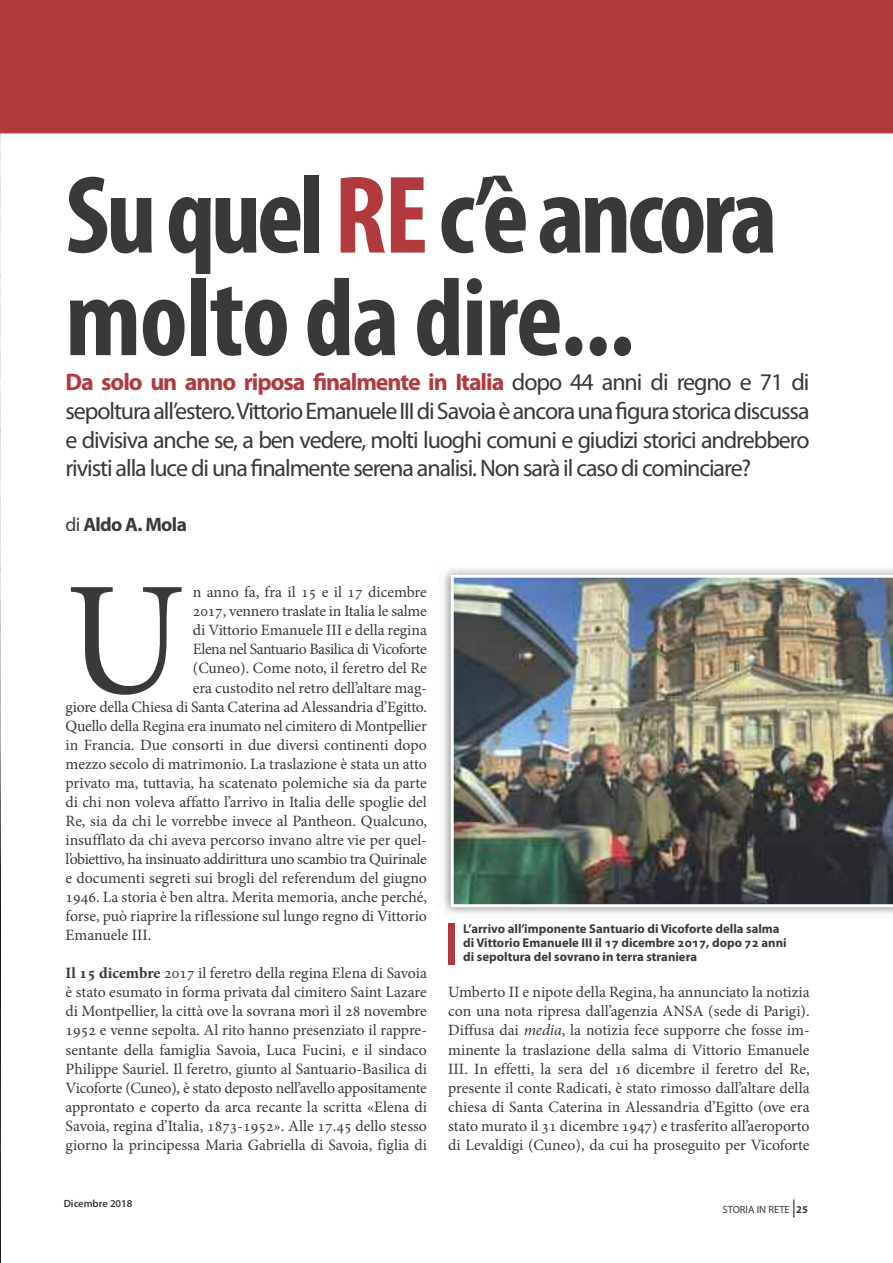
<style>
.page{position:relative;width:893px;height:1263px;background:#fff}
.page>*{position:absolute;margin:0;border:0;box-sizing:border-box;transform-origin:0 0}
.t1{font:162px "Minion Pro";color:#39383a}
.t2{font:700 condensed 111.6px/102.6px "Myriad Pro";letter-spacing:-.02em;color:#39383a}
.t3{font:24px/28.8px "Myriad Pro";letter-spacing:-.045em;color:#39383a;text-align:justify}
.t4{font:700 19.5px "Myriad Pro";letter-spacing:-.03em;color:#39383a}
.t5{font:15.75px/19px "Minion Pro";letter-spacing:-.005em;color:#39383a;text-align:justify}
.t6{font:15.75px "Minion Pro";letter-spacing:-.025em;color:#39383a}
.t7{font:15.75px "Minion Pro";letter-spacing:-.03em;color:#39383a}
.t8{font:700 12.75px/14.2px "Myriad Pro";color:#39383a}
.t9{font:10.5px "Myriad Pro";color:#39383a}
.t10{font:600 10.5px "Myriad Pro";color:#39383a}
.s1{color:#b13a3e}
.s2{font-weight:700;color:#b13a3e}
.s3{font-weight:400}
.s4{font-weight:700}
.s5{font-style:italic}
.s6{font-size:18px}
</style>
<div class="page">
<img style="left:443px;top:568px;width:450px;height:346px">
<img style="left:451px;top:575px;width:442px;height:332px">
<img style="left:0;top:157px;width:1px;height:1106px">
<svg style="left:0;top:0;width:893px;height:157px;background:#bc575a"></svg>
<div style="left:449px;top:923px;width:6px;height:42px;background:#b13a3e"></div>
<h2 class="t2" style="left:65px;top:174px;width:714px">Suquel<span class="s1">RE</span>c’èancora molto da dire...</h2>
<p class="t3" style="left:65px;top:369px;width:746px"><span class="s2">Da solo un anno riposa finalmente in Italia</span> dopo 44 anni di regno e 71 di sepolturaall’estero.VittorioEmanueleIIIdiSavoiaèancoraunafigurastoricadiscussa e divisiva anche se, a ben vedere, molti luoghi comuni e giudizi storici andrebbero rivisti alla luce di una finalmente serena analisi. Non sarà il caso di cominciare?</p>
<p class="t4" style="left:65px;top:517px;width:123px"><span class="s3">di</span> Aldo A. Mola</p>
<h1 class="t1" style="left:66px;top:579px;width:121px">U</h1>
<p class="t5" style="left:193px;top:584px;width:236px">n anno fa, fra il 15 e il 17 dicembre</p>
<p class="t5" style="left:193px;top:603px;width:236px">2017, vennero traslate in Italia le salme</p>
<p class="t5" style="left:193px;top:622px;width:236px">di Vittorio Emanuele III e della regina</p>
<p class="t7" style="left:193px;top:643px;width:236px">Elena nel Santuario Basilica di Vicoforte</p>
<p class="t5" style="left:193px;top:660px;width:236px">(Cuneo). Come noto, il feretro del Re</p>
<p class="t5" style="left:193px;top:679px;width:236px">era custodito nel retro dell’altare mag-</p>
<p class="t5" style="left:66px;top:698px;width:363px">giore della Chiesa di Santa Caterina ad Alessandria d’Egitto.</p>
<p class="t5" style="left:66px;top:717px;width:363px">Quello della Regina era inumato nel cimitero di Montpellier</p>
<p class="t5" style="left:66px;top:736px;width:363px">in Francia. Due consorti in due diversi continenti dopo</p>
<p class="t5" style="left:66px;top:755px;width:363px">mezzo secolo di matrimonio. La traslazione è stata un atto</p>
<p class="t5" style="left:66px;top:775px;width:363px">privato ma, tuttavia, ha scatenato polemiche sia da parte</p>
<p class="t5" style="left:66px;top:794px;width:363px">di chi non voleva affatto l’arrivo in Italia delle spoglie del</p>
<p class="t5" style="left:66px;top:813px;width:363px">Re, sia da chi le vorrebbe invece al Pantheon. Qualcuno,</p>
<p class="t5" style="left:66px;top:832px;width:363px">insufflato da chi aveva percorso invano altre vie per quel-</p>
<p class="t6" style="left:66px;top:853px;width:363px">l’obiettivo, ha insinuato addirittura uno scambio tra Quirinale</p>
<p class="t5" style="left:66px;top:870px;width:363px">e documenti segreti sui brogli del referendum del giugno</p>
<p class="t5" style="left:66px;top:889px;width:363px">1946. La storia è ben altra. Merita memoria, anche perché,</p>
<p class="t5" style="left:66px;top:908px;width:363px">forse, può riaprire la riflessione sul lungo regno di Vittorio</p>
<p class="t5" style="left:66px;top:927px;width:87px">Emanuele III.</p>
<p class="t5" style="left:66px;top:965px;width:363px"><span class="s4">Il 15 dicembre</span> 2017 il feretro della regina Elena di Savoia è stato esumato in forma privata dal cimitero Saint Lazare di Montpellier, la città ove la sovrana morì il 28 novembre 1952 e venne sepolta. Al rito hanno presenziato il rappre&shy;sentante della famiglia Savoia, Luca Fucini, e il sindaco Philippe Sauriel. Il feretro, giunto al Santuario-Basilica di Vicoforte (Cuneo), è stato deposto nell’avello appositamente approntato e coperto da arca recante la scritta «Elena di Savoia, regina d’Italia, 1873-1952». Alle 17.45 dello stesso giorno la principessa Maria Gabriella di Savoia, figlia di</p>
<p class="t8" style="left:463px;top:922px;width:325px">L’arrivo all’imponente Santuario di Vicoforte della salma di Vittorio Emanuele III il 17 dicembre 2017, dopo 72 anni di sepoltura del sovrano in terra straniera</p>
<p class="t5" style="left:448px;top:984px;width:363px">Umberto II e nipote della Regina, ha annunciato la notizia con una nota ripresa dall’agenzia ANSA (sede di Parigi).<br>Diffusa dai <span class="s5">media</span>, la notizia fece supporre che fosse im&shy;minente la traslazione della salma di Vittorio Emanuele III. In effetti, la sera del 16 dicembre il feretro del Re, presente il conte Radicati, è stato rimosso dall’altare della chiesa di Santa Caterina in Alessandria d’Egitto (ove era stato murato il 31 dicembre 1947) e trasferito all’aeroporto di Levaldigi (Cuneo), da cui ha proseguito per Vicoforte</p>
<p class="t10" style="left:64px;top:1199px;width:70px">Dicembre 2018</p>
<p class="t9" style="left:723px;top:1205px;width:87px">STORIA IN RETE <span class="s6">|</span><span class="s4">25</span></p>
</div>
